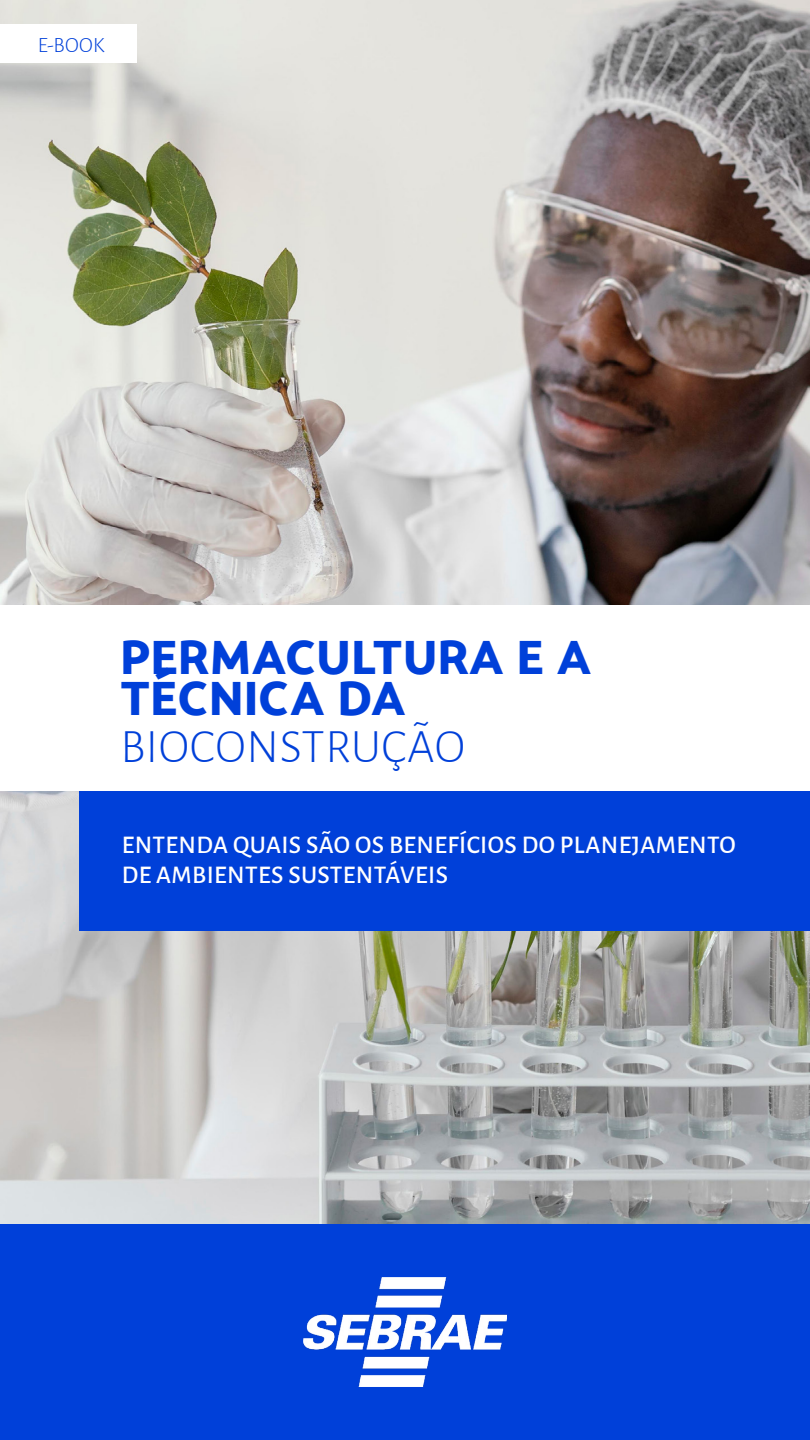
<style>
.page{position:relative;width:810px;height:1440px;background:#fff}
.page>*{position:absolute;margin:0;border:0;box-sizing:border-box;transform-origin:0 0}
.t1{font:300 48px "Alegreya Sans";letter-spacing:.015em;color:#0040d9}
.t2{font:900 47.25px/40.5px "Campuni";color:#0040d9}
.t3{font:500 25.5px/30.6px "Alegreya Sans";letter-spacing:.015em;color:#fff}
.t4{font:300 21.75px "Alegreya Sans";color:#0040d9}
</style>
<div class="page">
<img style="left:0;top:0;width:810px;height:1224px">
<div style="left:80px;top:745px;width:730px;height:186px;background:#0040d9"></div>
<div style="left:0;top:1224px;width:810px;height:216px;background:#0040d9"></div>
<div style="left:0;top:605px;width:810px;height:186px;background:#fff"></div>
<img style="left:0;top:25px;width:136px;height:38px">
<img style="left:303px;top:1278px;width:204px;height:108px">
<p class="t4" style="left:38px;top:31px;width:69px">E-BOOK</p>
<h2 class="t2" style="left:120px;top:637px;width:473px">PERMACULTURA E A<br>TÉCNICA DA</h2>
<h1 class="t1" style="left:120px;top:716px;width:346px">BIOCONSTRUÇÃO</h1>
<p class="t3" style="left:122px;top:828px;width:615px">ENTENDA QUAIS SÃO OS BENEFÍCIOS DO PLANEJAMENTO<br>DE AMBIENTES SUSTENTÁVEIS</p>
</div>
